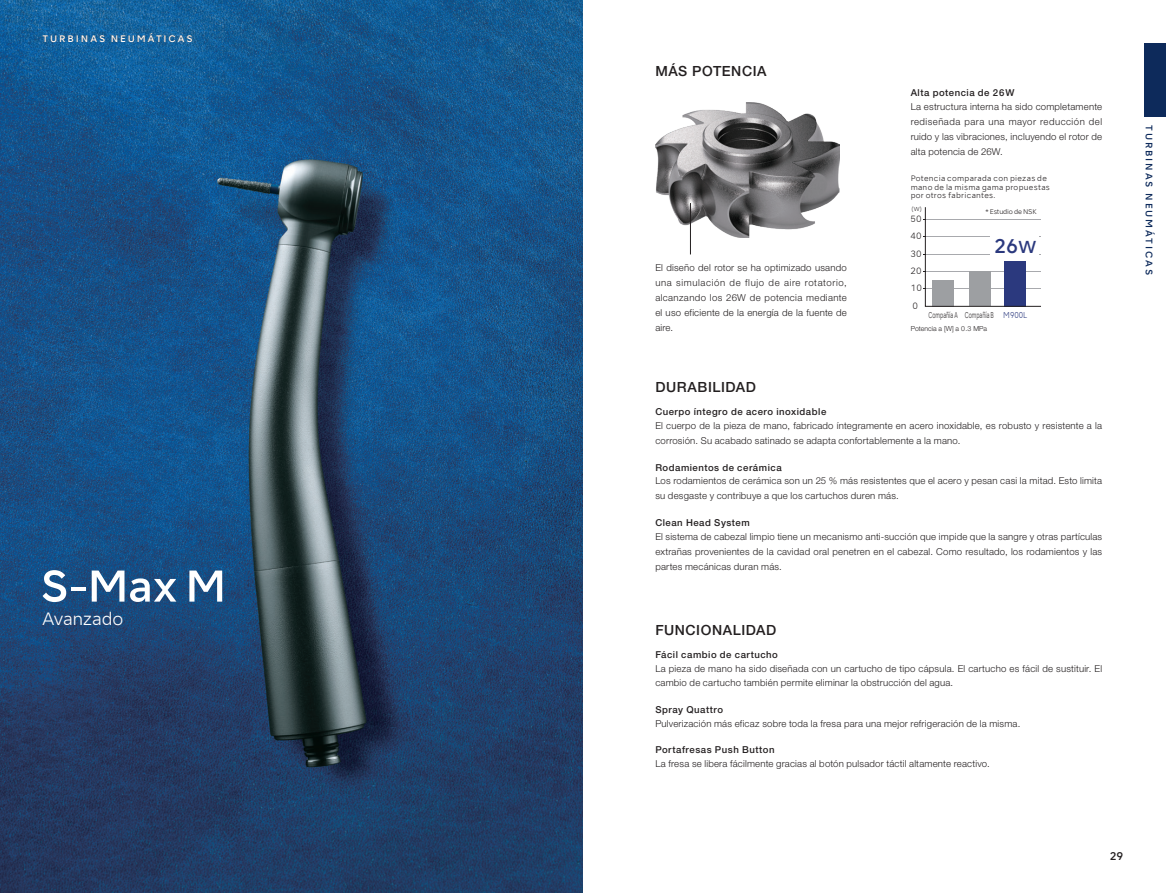
<style>
.page{position:relative;width:1166px;height:893px;background:#fff}
.page>*{position:absolute;margin:0;border:0;box-sizing:border-box;transform-origin:0 0}
.t1{font:500 18.9px "NSKTSRE";color:#2b397e}
.t2{font:300 16.95px "NSKTSRE";letter-spacing:-.015em;color:#fff}
.t3{font:500 14.1px "Helvetica Neue";letter-spacing:.04em;color:#231f20}
.t4{font:500 10.65px "NSKTSRE";color:#231f20}
.t5{font:300 9.6px/14.9px "Helvetica Neue";letter-spacing:.02em;color:#231f20;text-align:justify}
.t6{font:500 9.6px "Helvetica Neue";letter-spacing:.055em;color:#231f20}
.t7{font:500 9px "NSKTSRE";letter-spacing:.21em;color:#0d2a5b}
.t8{font:500 9px "NSKTSRE";letter-spacing:.21em;color:#fff}
.t9{font:300 8.55px/17.4px "NSKTSRE";letter-spacing:.03em;color:#231f20;text-align:justify}
.t10{font:300 8.1px "NSKTSRE";color:#231f20;scale:.6 1}
.t11{font:300 7.5px/8.6px "NSKTSRE";letter-spacing:.04em;color:#231f20}
.t12{font:300 6.9px "Helvetica Neue";color:#231f20}
.t13{font:300 6.45px "NSKTSRE";letter-spacing:-.025em;color:#231f20}
.t14{font:300 5.55px "NSKTSRE";color:#231f20}
.s1{font-size:16.5px}
.s2{color:#2b397e}
</style>
<div class="page">
<img style="left:0;top:0;width:583px;height:893px">
<svg style="left:43px;top:570px;width:23px;height:32px"></svg>
<hr style="left:71px;top:588px;width:14px;height:3px;background:#fff">
<svg style="left:92px;top:570px;width:32px;height:32px"></svg>
<svg style="left:130px;top:578px;width:46px;height:24px"></svg>
<svg style="left:189px;top:570px;width:33px;height:32px"></svg>
<svg style="left:923px;top:207px;width:118px;height:100px"></svg>
<img style="left:655px;top:102px;width:184px;height:135px">
<hr style="left:690px;top:203px;width:1px;height:51px;background:#231f20">
<div style="left:1144px;top:44px;width:21px;height:73px;background:#0d2a5b"></div>
<p class="t8" style="left:43px;top:33px;width:152px">TURBINAS NEUMÁTICAS</p>
<h2 class="t2" style="left:43px;top:607px;width:82px">Avanzado</h2>
<h3 class="t3" style="left:655px;top:62px;width:113px">MÁS POTENCIA</h3>
<p class="t5" style="left:655px;top:260px;width:193px">El diseño del rotor se ha optimizado usando una simulación de flujo de aire rotatorio, alcanzando los 26W de potencia mediante el uso eficiente de la energía de la fuente de aire.</p>
<h3 class="t3" style="left:655px;top:379px;width:102px">DURABILIDAD</h3>
<p class="t6" style="left:910px;top:87px;width:105px">Alta potencia de 26W</p>
<p class="t5" style="left:910px;top:99px;width:193px">La estructura interna ha sido completamente rediseñada para una mayor reducción del ruido y las vibraciones, incluyendo el rotor de alta potencia de 26W.</p>
<p class="t11" style="left:910px;top:174px;width:141px">Potencia comparada con piezas de mano de la misma gama propuestas por otros fabricantes.</p>
<p class="t14" style="left:911px;top:206px;width:12px">(W)</p>
<p class="t9" style="left:910px;top:228px;width:13px">40<br>30<br>20<br>10<br>0</p>
<h1 class="t1" style="left:993px;top:233px;width:44px">26<span class="s1">W</span></h1>
<p class="t10" style="left:928px;top:309px;width:166px">Compañía A Compañía B <span class="s2">M900L</span></p>
<p class="t12" style="left:910px;top:324px;width:78px">Potencia a [W] a 0.3 MPa</p>
<p class="t13" style="left:985px;top:207px;width:53px">* Estudio de NSK</p>
<p class="t9" style="left:910px;top:210px;width:13px">50</p>
<p class="t6" style="left:655px;top:406px;width:172px">Cuerpo íntegro de acero inoxidable</p>
<p class="t5" style="left:655px;top:418px;width:448px">El cuerpo de la pieza de mano, fabricado íntegramente en acero inoxidable, es robusto y resistente a la corrosión. Su acabado satinado se adapta confortablemente a la mano.</p>
<p class="t6" style="left:655px;top:461px;width:128px">Rodamientos de cerámica</p>
<p class="t5" style="left:655px;top:473px;width:448px">Los rodamientos de cerámica son un 25 % más resistentes que el acero y pesan casi la mitad. Esto limita su desgaste y contribuye a que los cartuchos duren más.</p>
<p class="t6" style="left:655px;top:517px;width:96px">Clean Head System</p>
<p class="t5" style="left:655px;top:529px;width:448px">El sistema de cabezal limpio tiene un mecanismo anti-succión que impide que la sangre y otras partículas extrañas provenientes de la cavidad oral penetren en el cabezal. Como resultado, los rodamientos y las partes mecánicas duran más.</p>
<h3 class="t3" style="left:655px;top:621px;width:122px">FUNCIONALIDAD</h3>
<p class="t6" style="left:655px;top:649px;width:124px">Fácil cambio de cartucho</p>
<p class="t5" style="left:655px;top:660px;width:448px">La pieza de mano ha sido diseñada con un cartucho de tipo cápsula. El cartucho es fácil de sustituir. El cambio de cartucho también permite eliminar la obstrucción del agua.</p>
<p class="t6" style="left:655px;top:704px;width:69px">Spray Quattro</p>
<p class="t5" style="left:655px;top:716px;width:366px">Pulverización más eficaz sobre toda la fresa para una mejor refrigeración de la misma.</p>
<p class="t6" style="left:655px;top:744px;width:121px">Portafresas Push Button</p>
<p class="t5" style="left:655px;top:756px;width:336px">La fresa se libera fácilmente gracias al botón pulsador táctil altamente reactivo.</p>
<p class="t7" style="left:1154px;top:125px;width:152px;rotate:90deg">TURBINAS NEUMÁTICAS</p>
<p class="t4" style="left:1109px;top:849px;width:15px">29</p>
</div>
